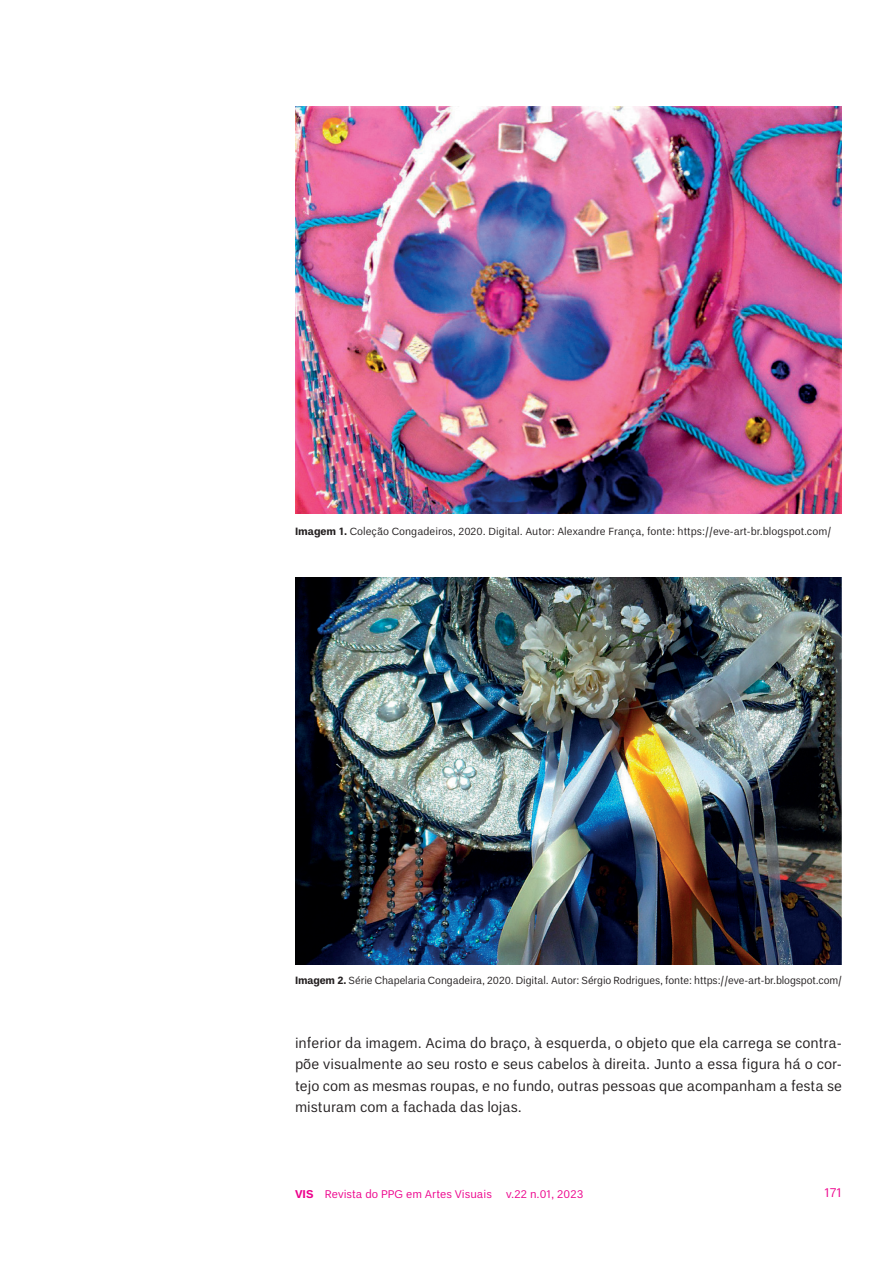
<style>
.page{position:relative;width:893px;height:1263px;background:#fff}
.page>*{position:absolute;margin:0;border:0;box-sizing:border-box;transform-origin:0 0}
.t1{font:14.25px/21.5px "Un B Pro";color:#231f20;text-align:justify}
.t2{font:12.75px "Un B Pro";color:#ed028c}
.t3{font:11.25px "Un B Pro";color:#ed028c}
.t4{font:10.5px "Un B Pro";letter-spacing:-.01em;color:#231f20}
.s1{font-weight:700}
</style>
<div class="page">
<img style="left:295px;top:107px;width:547px;height:406px">
<img style="left:295px;top:577px;width:547px;height:388px">
<p class="t4" style="left:295px;top:525px;width:538px"><span class="s1">Imagem 1.</span> Coleção Congadeiros, 2020. Digital. Autor: Alexandre França, fonte: https://eve-art-br.blogspot.com/</p>
<p class="t4" style="left:295px;top:974px;width:549px"><span class="s1">Imagem 2.</span> Série Chapelaria Congadeira, 2020. Digital. Autor: Sérgio Rodrigues, fonte: https://eve-art-br.blogspot.com/</p>
<p class="t1" style="left:295px;top:1032px;width:548px">inferior da imagem. Acima do braço, à esquerda, o objeto que ela carrega se contra&shy;põe visualmente ao seu rosto e seus cabelos à direita. Junto a essa figura há o cor&shy;tejo com as mesmas roupas, e no fundo, outras pessoas que acompanham a festa se misturam com a fachada das lojas.</p>
<p class="t3" style="left:295px;top:1187px;width:198px"><span class="s1">VIS</span> Revista do PPG em Artes Visuais</p>
<p class="t3" style="left:506px;top:1187px;width:79px">v.22 n.01, 2023</p>
<p class="t2" style="left:824px;top:1185px;width:19px">171</p>
</div>
